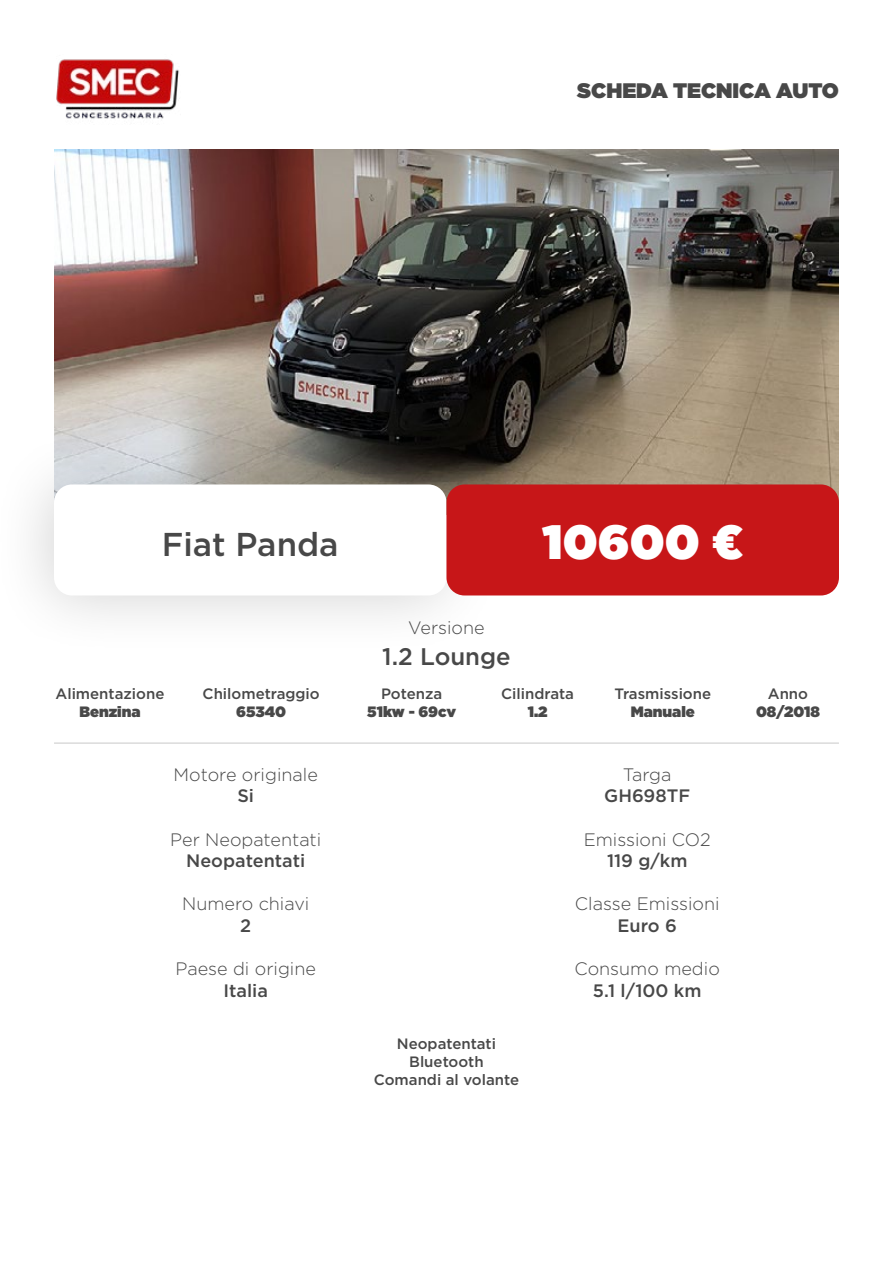
<style>
.page{position:relative;width:893px;height:1263px;background:#fff}
.page>*{position:absolute;margin:0;border:0;box-sizing:border-box;transform-origin:0 0}
.t1{font:900 48px "Gotham";color:#fff}
.t2{font:500 33px "Gotham";color:#484848}
.t3{font:500 24px "Gotham";color:#484848}
.t4{font:900 21px "Gotham";color:#484848}
.t5{font:300 18px "Gotham";color:#484848}
.t6{font:500 18px "Gotham";color:#484848}
.t7{font:500 15px/18px "Gotham";color:#484848;text-align:center}
.t8{font:900 15px "Gotham";color:#484848}
</style>
<div class="page">
<img style="left:56px;top:59px;width:123px;height:60px">
<img style="left:54px;top:149px;width:785px;height:349px">
<div style="left:0;top:425px;width:504px;height:232px;background:#000;opacity:.18"></div>
<div style="left:54px;top:484px;width:392px;height:111px;background:#fff;border-radius:18px"></div>
<div style="left:446px;top:484px;width:393px;height:111px;background:#c71618;border-radius:18px"></div>
<hr style="left:54px;top:742px;width:785px;height:2px;background:#d2d2d2">
<p class="t4" style="left:577px;top:75px;width:263px">SCHEDA TECNICA AUTO</p>
<h2 class="t2" style="left:162px;top:522px;width:178px">Fiat Panda</h2>
<h1 class="t1" style="left:543px;top:508px;width:202px">10600 €</h1>
<p class="t5" style="left:408px;top:616px;width:78px">Versione</p>
<p class="t7" style="left:56px;top:685px;width:110px">Alimentazione</p>
<p class="t8" style="left:80px;top:701px;width:62px">Benzina</p>
<p class="t7" style="left:203px;top:685px;width:119px">Chilometraggio</p>
<p class="t8" style="left:236px;top:701px;width:52px">65340</p>
<p class="t5" style="left:174px;top:763px;width:146px">Motore originale</p>
<p class="t6" style="left:237px;top:784px;width:18px">Si</p>
<p class="t5" style="left:170px;top:828px;width:153px">Per Neopatentati</p>
<p class="t6" style="left:186px;top:849px;width:121px">Neopatentati</p>
<p class="t5" style="left:182px;top:892px;width:129px">Numero chiavi</p>
<p class="t6" style="left:240px;top:914px;width:13px">2</p>
<p class="t5" style="left:176px;top:957px;width:142px">Paese di origine</p>
<p class="t6" style="left:223px;top:978px;width:46px">Italia</p>
<h3 class="t3" style="left:382px;top:640px;width:130px">1.2 Lounge</h3>
<p class="t7" style="left:381px;top:685px;width:63px">Potenza</p>
<p class="t8" style="left:367px;top:701px;width:90px">51kw - 69cv</p>
<p class="t7" style="left:501px;top:685px;width:74px">Cilindrata</p>
<p class="t8" style="left:528px;top:701px;width:21px">1.2</p>
<p class="t7" style="left:614px;top:685px;width:98px">Trasmissione</p>
<p class="t8" style="left:631px;top:701px;width:66px">Manuale</p>
<p class="t7" style="left:374px;top:1034px;width:147px">Neopatentati<br>Bluetooth<br>Comandi al volante</p>
<p class="t5" style="left:623px;top:763px;width:50px">Targa</p>
<p class="t6" style="left:604px;top:784px;width:88px">GH698TF</p>
<p class="t5" style="left:584px;top:828px;width:129px">Emissioni CO2</p>
<p class="t6" style="left:607px;top:849px;width:82px">119 g/km</p>
<p class="t5" style="left:575px;top:892px;width:146px">Classe Emissioni</p>
<p class="t6" style="left:618px;top:914px;width:61px">Euro 6</p>
<p class="t5" style="left:575px;top:957px;width:147px">Consumo medio</p>
<p class="t6" style="left:593px;top:978px;width:110px">5.1 l/100 km</p>
<p class="t7" style="left:768px;top:685px;width:42px">Anno</p>
<p class="t8" style="left:756px;top:701px;width:65px">08/2018</p>
</div>
